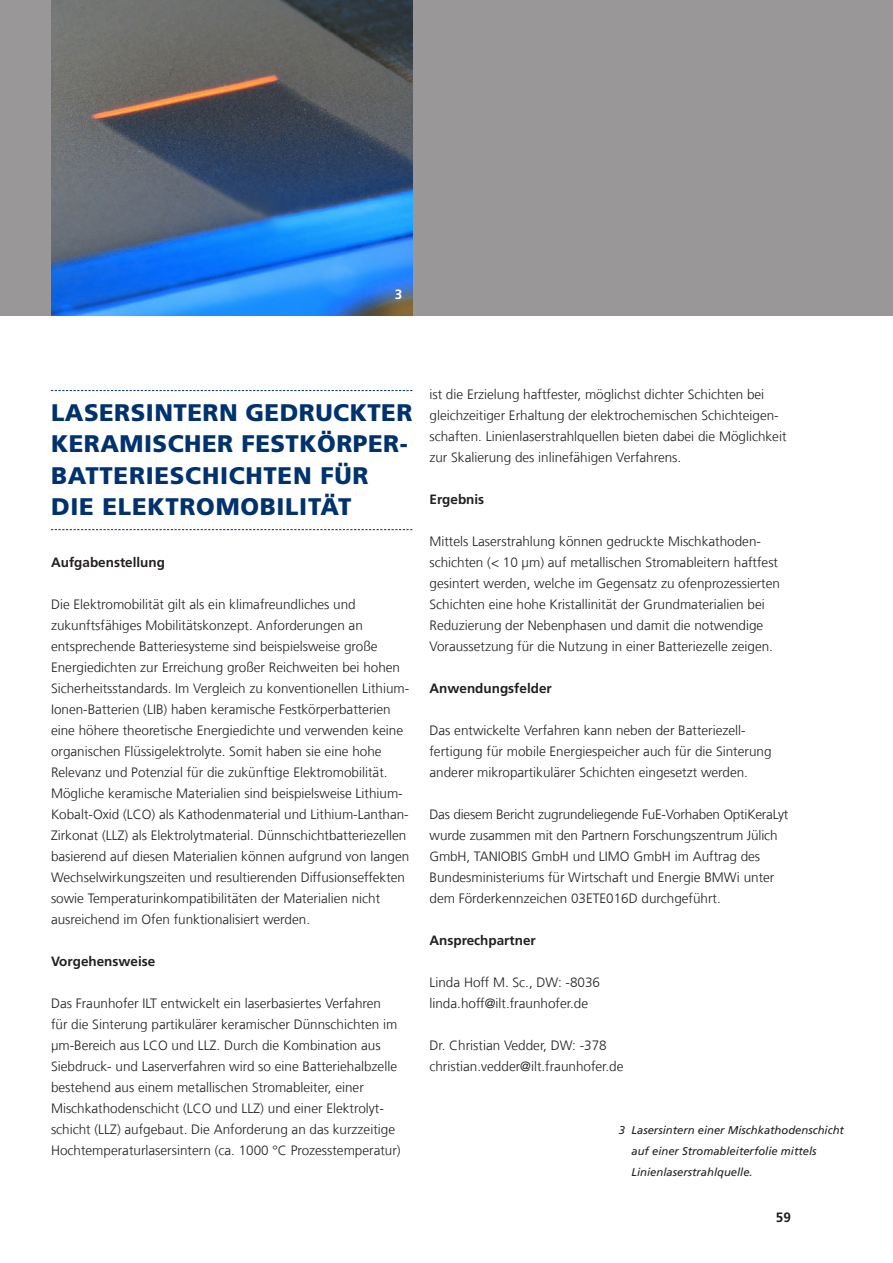
<style>
.page{position:relative;width:893px;height:1263px;background:#fff}
.page>*{position:absolute;margin:0;border:0;box-sizing:border-box;transform-origin:0 0}
.t1{font:900 24px/31.5px "Frutiger LT Com";letter-spacing:.02em;color:#00326d}
.t2{font:300 13.5px/21px "Frutiger LT Com";color:#231f20}
.t3{font:700 13.5px "Frutiger LT Com";color:#231f20}
.t4{font:700 13.5px "Frutiger LT Com";color:#fff}
.t5{font:italic 11.25px/21px "Frutiger LT Com";color:#231f20}
</style>
<div class="page">
<div style="left:0;top:0;width:893px;height:315px;background:#999798"></div>
<img style="left:51px;top:0;width:361px;height:315px">
<svg style="left:51px;top:390px;width:361px;height:1px"></svg>
<svg style="left:51px;top:529px;width:361px;height:1px"></svg>
<p class="t4" style="left:395px;top:286px;width:9px">3</p>
<h1 class="t1" style="left:51px;top:397px;width:363px">LASERSINTERN GEDRUCKTER<br>KERAMISCHER FESTKÖRPER-<br>BATTERIESCHICHTEN FÜR<br>DIE ELEKTROMOBILITÄT</h1>
<p class="t3" style="left:51px;top:554px;width:116px">Aufgabenstellung</p>
<p class="t2" style="left:51px;top:594px;width:360px">Die Elektromobilität gilt als ein klimafreundliches und zukunftsfähiges Mobilitätskonzept. Anforderungen an entsprechende Batteriesysteme sind beispielsweise große Energiedichten zur Erreichung großer Reichweiten bei hohen Sicherheitsstandards. Im Vergleich zu konventionellen Lithium-Ionen-Batterien (LIB) haben keramische Festkörperbatterien eine höhere theoretische Energiedichte und verwenden keine organischen Flüssigelektrolyte. Somit haben sie eine hohe Relevanz und Potenzial für die zukünftige Elektromobilität.<br>Mögliche keramische Materialien sind beispielsweise Lithium-Kobalt-Oxid (LCO) als Kathodenmaterial und Lithium-Lanthan-Zirkonat (LLZ) als Elektrolytmaterial. Dünnschichtbatteriezellen basierend auf diesen Materialien können aufgrund von langen Wechselwirkungszeiten und resultierenden Diffusionseffekten sowie Temperaturinkompatibilitäten der Materialien nicht ausreichend im Ofen funktionalisiert werden.</p>
<p class="t3" style="left:51px;top:953px;width:106px">Vorgehensweise</p>
<p class="t2" style="left:51px;top:993px;width:351px">Das Fraunhofer ILT entwickelt ein laserbasiertes Verfahren für die Sinterung partikulärer keramischer Dünnschichten im µm-Bereich aus LCO und LLZ. Durch die Kombination aus Siebdruck- und Laserverfahren wird so eine Batteriehalbzelle bestehend aus einem metallischen Stromableiter, einer Mischkathodenschicht (LCO und LLZ) und einer Elektrolyt&shy;schicht (LLZ) aufgebaut. Die Anforderung an das kurzzeitige Hochtemperaturlasersintern (ca. 1000 °C Prozesstemperatur)</p>
<p class="t2" style="left:429px;top:384px;width:359px">ist die Erzielung haftfester, möglichst dichter Schichten bei gleichzeitiger Erhaltung der elektrochemischen Schichteigen&shy;schaften. Linienlaserstrahlquellen bieten dabei die Möglichkeit zur Skalierung des inlinefähigen Verfahrens.</p>
<p class="t3" style="left:429px;top:492px;width:56px">Ergebnis</p>
<p class="t2" style="left:429px;top:531px;width:352px">Mittels Laserstrahlung können gedruckte Mischkathoden&shy;schichten (&lt; 10 µm) auf metallischen Stromableitern haftfest gesintert werden, welche im Gegensatz zu ofenprozessierten Schichten eine hohe Kristallinität der Grundmaterialien bei Reduzierung der Nebenphasen und damit die notwendige Voraussetzung für die Nutzung in einer Batteriezelle zeigen.</p>
<p class="t3" style="left:429px;top:681px;width:124px">Anwendungsfelder</p>
<p class="t2" style="left:429px;top:720px;width:344px">Das entwickelte Verfahren kann neben der Batteriezell&shy;fertigung für mobile Energiespeicher auch für die Sinterung anderer mikropartikulärer Schichten eingesetzt werden.</p>
<p class="t2" style="left:429px;top:804px;width:360px">Das diesem Bericht zugrundeliegende FuE-Vorhaben OptiKeraLyt wurde zusammen mit den Partnern Forschungszentrum Jülich GmbH, TANIOBIS GmbH und LIMO GmbH im Auftrag des Bundesministeriums für Wirtschaft und Energie BMWi unter dem Förderkennzeichen 03ETE016D durchgeführt.</p>
<p class="t3" style="left:429px;top:933px;width:108px">Ansprechpartner</p>
<p class="t2" style="left:429px;top:972px;width:172px">Linda Hoff M. Sc., DW: -8036 linda.hoff@ilt.fraunhofer.de</p>
<p class="t2" style="left:429px;top:1035px;width:196px">Dr. Christian Vedder, DW: -378 christian.vedder@ilt.fraunhofer.de</p>
<p class="t5" style="left:631px;top:1120px;width:214px;text-indent:-13px">3 Lasersintern einer Mischkathodenschicht auf einer Stromableiterfolie mittels<br>Linienlaserstrahlquelle.</p>
<p class="t3" style="left:776px;top:1209px;width:17px">59</p>
</div>
